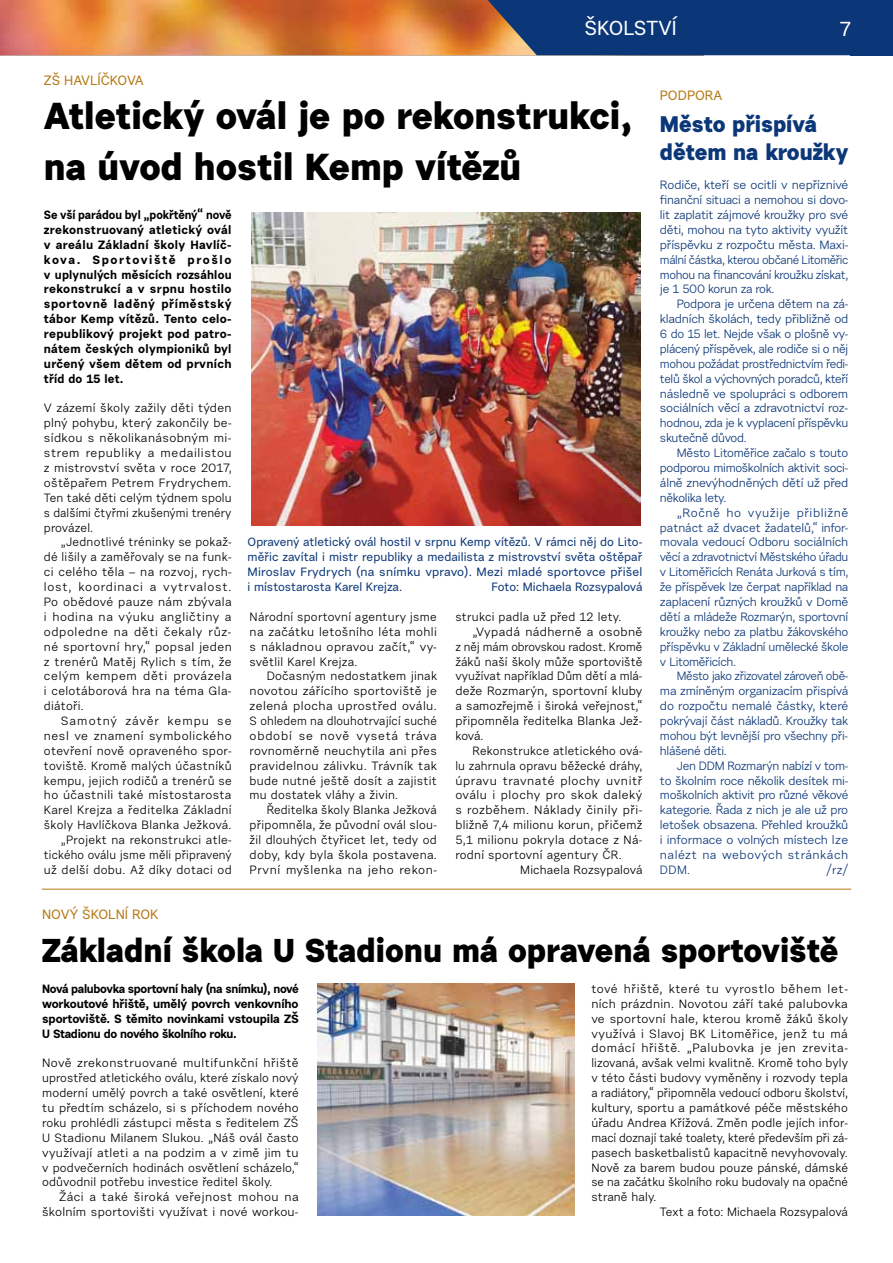
<style>
.page{position:relative;width:893px;height:1263px;background:#fff}
.page>*{position:absolute;margin:0;border:0;box-sizing:border-box;transform-origin:0 0}
.t1{font:700 37.5px/51.8px "Urban Grotesk Me Bl";color:#000}
.t2{font:700 33px "Urban Grotesk Me Bl";color:#000}
.t3{font:700 22.5px/28px "Urban Grotesk Me Bl";color:#0b3677}
.t4{font:20.25px "Urban Grotesk Me Bl";color:#fff}
.t5{font:13.5px "Urban Grotesk Me Bl";color:#b57916}
.t6{font:12px/14.9px "Urban Grotesk Re Bo";letter-spacing:.015em;color:#000;text-align:justify}
.t7{font:12px/14.9px "Urban Grotesk Re Bo";letter-spacing:-.025em;color:#0b3677;text-align:justify}
.t8{font:700 12px/14.9px "Urban Grotesk Re Bo";letter-spacing:-.01em;color:#000;text-align:justify}
.t9{font:12px/14.9px "Urban Grotesk Me Bl";color:#0b3677;text-align:justify}
.t10{font:12px "Urban Grotesk Re Bo";letter-spacing:.05em;color:#000}
.t11{font:12px "Urban Grotesk Re Bo";letter-spacing:.045em;color:#000}
.t12{font:12px "Urban Grotesk Re Bo";letter-spacing:.035em;color:#000}
.t13{font:12px "Urban Grotesk Re Bo";letter-spacing:-.005em;color:#000}
.t14{font:12px "Urban Grotesk Re Bo";letter-spacing:.04em;color:#000}
</style>
<div class="page">
<hr style="left:42px;top:889px;width:809px;height:1px;background:#b57916">
<img style="left:318px;top:983px;width:256px;height:233px">
<img style="left:252px;top:213px;width:389px;height:312px">
<img style="left:0;top:0;width:488px;height:55px">
<div style="left:488px;top:0;width:362px;height:55px;background:#0b3677"></div>
<div style="left:850px;top:0;width:43px;height:55px;background:#0b3677"></div>
<h3 class="t4" style="left:584px;top:15px;width:94px">ŠKOLSTVÍ</h3>
<h3 class="t4" style="left:840px;top:17px;width:13px">7</h3>
<p class="t5" style="left:44px;top:72px;width:101px">ZŠ HaVLÍČKOVA</p>
<h1 class="t1" style="left:44px;top:89px;width:590px">Atletický ovál je po rekonstrukci, na úvod hostil Kemp vítězů</h1>
<p class="t8" style="left:44px;top:207px;width:189px">Se vší parádou byl „pokřtěný“ nově zrekonstruovaný atletický ovál v areálu Základní školy Havlíč&shy;kova. Sportoviště prošlo v uplynulých měsících rozsáhlou rekonstrukcí a v srpnu hostilo sportovně laděný příměstský tábor Kemp vítězů. Tento celo&shy;republikový projekt pod patro&shy;nátem českých olympioniků byl určený všem dětem od prvních tříd do 15 let.</p>
<p class="t6" style="left:44px;top:401px;width:189px">V zázemí školy zažily děti týden plný pohybu, který zakončily be&shy;sídkou s několikanásobným mi&shy;strem republiky a medailistou z mistrovství světa v roce 2017, oštěpařem Petrem Frydrychem.<br>Ten také děti celým týdnem spolu s dalšími čtyřmi zkušenými trenéry provázel.</p>
<p class="t6" style="left:44px;top:535px;width:189px;text-indent:17px">„Jednotlivé tréninky se pokaž&shy;dé lišily a zaměřovaly se na funk&shy;ci celého těla – na rozvoj, rych&shy;lost, koordinaci a vytrvalost.<br>Po obědové pauze nám zbývala i hodina na výuku angličtiny a odpoledne na děti čekaly růz&shy;né sportovní hry,“ popsal jeden z trenérů Matěj Rylich s tím, že celým kempem děti provázela i celotáborová hra na téma Gla&shy;diátoři.</p>
<p class="t6" style="left:44px;top:713px;width:189px;text-align:right">Samotný závěr kempu se nesl ve znamení symbolického otevření nově opraveného spor&shy;toviště. Kromě malých účastníků kempu, jejich rodičů a trenérů se ho účastnili také místostarosta<br>Karel Krejza a ředitelka Základní školy Havlíčkova Blanka Ježková. „Projekt na rekonstrukci atle&shy;tického oválu jsme měli připravený už delší dobu. Až díky dotaci od</p>
<p class="t9" style="left:248px;top:535px;width:396px">Opravený atletický ovál hostil v srpnu Kemp vítězů. V rámci něj do Lito&shy;měřic zavítal i mistr republiky a medailista z mistrovství světa oštěpař Miroslav Frydrych (na snímku vpravo). Mezi mladé sportovce přišel i místostarosta Karel Krejza.</p>
<p class="t9" style="left:492px;top:579px;width:152px">Foto: Michaela Rozsypalová</p>
<p class="t6" style="left:250px;top:609px;width:189px">Národní sportovní agentury jsme na začátku letošního léta mohli s nákladnou opravou začít,“ vy&shy;světlil Karel Krejza.</p>
<p class="t6" style="left:250px;top:669px;width:189px;text-indent:17px">Dočasným nedostatkem jinak novotou zářícího sportoviště je zelená plocha uprostřed oválu.<br>S ohledem na dlouhotrvající suché období se nově vysetá tráva rovnoměrně neuchytila ani přes pravidelnou zálivku. Trávník tak bude nutné ještě dosít a zajistit mu dostatek vláhy a živin.</p>
<p class="t6" style="left:250px;top:802px;width:189px;text-indent:17px">Ředitelka školy Blanka Ježková připomněla, že původní ovál slou&shy;žil dlouhých čtyřicet let, tedy od doby, kdy byla škola postavena.<br>První myšlenka na jeho rekon-</p>
<p class="t6" style="left:455px;top:609px;width:168px">strukci padla už před 12 lety.</p>
<p class="t6" style="left:472px;top:624px;width:171px">„Vypadá nádherně a osobně</p>
<p class="t13" style="left:455px;top:639px;width:188px">z něj mám obrovskou radost. Kromě</p>
<p class="t6" style="left:455px;top:654px;width:188px">žáků naší školy může sportoviště</p>
<p class="t6" style="left:455px;top:669px;width:189px">využívat například Dům dětí a mlá-</p>
<p class="t6" style="left:455px;top:683px;width:188px">deže Rozmarýn, sportovní kluby</p>
<p class="t6" style="left:455px;top:698px;width:189px">a samozřejmě i široká veřejnost,“</p>
<p class="t6" style="left:455px;top:713px;width:189px">připomněla ředitelka Blanka Jež-</p>
<p class="t6" style="left:455px;top:728px;width:30px">ková.</p>
<p class="t6" style="left:472px;top:743px;width:172px">Rekonstrukce atletického ová-</p>
<p class="t6" style="left:455px;top:758px;width:188px">lu zahrnula opravu běžecké dráhy,</p>
<p class="t10" style="left:455px;top:773px;width:189px">úpravu travnaté plochy uvnitř</p>
<p class="t11" style="left:455px;top:788px;width:188px">oválu i plochy pro skok daleký</p>
<p class="t14" style="left:455px;top:803px;width:189px">s rozběhem. Náklady činily při-</p>
<p class="t6" style="left:455px;top:817px;width:189px">bližně 7,4 milionu korun, přičemž</p>
<p class="t6" style="left:455px;top:832px;width:188px">5,1 milionu pokryla dotace z Ná-</p>
<p class="t6" style="left:455px;top:847px;width:168px">rodní sportovní agentury ČR.</p>
<p class="t6" style="left:520px;top:862px;width:124px">Michaela Rozsypalová</p>
<p class="t5" style="left:660px;top:87px;width:64px">PODPORA</p>
<h3 class="t3" style="left:660px;top:110px;width:190px">Město přispívá dětem na kroužky</h3>
<p class="t7" style="left:660px;top:177px;width:190px">Rodiče, kteří se ocitli v nepříznivé finanční situaci a nemohou si dovo&shy;lit zaplatit zájmové kroužky pro své děti, mohou na tyto aktivity využít příspěvku z rozpočtu města. Maxi&shy;mální částka, kterou občané Litoměřic mohou na financování kroužku získat, je 1 500 korun za rok.</p>
<p class="t7" style="left:660px;top:297px;width:190px;text-indent:17px">Podpora je určena dětem na zá&shy;kladních školách, tedy přibližně od 6 do 15 let. Nejde však o plošně vy&shy;plácený příspěvek, ale rodiče si o něj mohou požádat prostřednictvím ředi&shy;telů škol a výchovných poradců, kteří následně ve spolupráci s odborem sociálních věcí a zdravotnictví roz&shy;hodnou, zda je k vyplacení příspěvku skutečně důvod.</p>
<p class="t7" style="left:660px;top:445px;width:190px;text-indent:17px">Město Litoměřice začalo s touto podporou mimoškolních aktivit soci&shy;álně znevýhodněných dětí už před několika lety.</p>
<p class="t7" style="left:660px;top:505px;width:190px;text-indent:17px">„Ročně ho využije přibližně patnáct až dvacet žadatelů,“ infor&shy;movala vedoucí Odboru sociálních věcí a zdravotnictví Městského úřadu v Litoměřicích Renáta Jurková s tím, že příspěvek lze čerpat například na zaplacení různých kroužků v Domě dětí a mládeže Rozmarýn, sportovní kroužky nebo za platbu žákovského příspěvku v Základní umělecké škole v Litoměřicích.</p>
<p class="t7" style="left:660px;top:669px;width:190px;text-indent:17px">Město jako zřizovatel zároveň obě&shy;ma zmíněným organizacím přispívá do rozpočtu nemalé částky, které pokrývají část nákladů. Kroužky tak mohou být levnější pro všechny při&shy;hlášené děti.</p>
<p class="t7" style="left:660px;top:758px;width:190px;text-indent:17px">Jen DDM Rozmarýn nabízí v tom&shy;to školním roce několik desítek mi&shy;moškolních aktivit pro různé věkové kategorie. Řada z nich je ale už pro letošek obsazena. Přehled kroužků i informace o volných místech lze nalézt na webových stránkách DDM.</p>
<p class="t7" style="left:827px;top:862px;width:23px">/rz/</p>
<p class="t5" style="left:42px;top:905px;width:118px">NOVÝ ŠKOLNÍ ROK</p>
<h2 class="t2" style="left:42px;top:929px;width:798px">Základní škola U Stadionu má opravená sportoviště</h2>
<p class="t8" style="left:42px;top:981px;width:258px">Nová palubovka sportovní haly (na snímku), nové workoutové hřiště, umělý povrch venkovního sportoviště. S těmito novinkami vstoupila ZŠ U Stadionu do nového školního roku.</p>
<p class="t6" style="left:42px;top:1055px;width:258px">Nově zrekonstruované multifunkční hřiště uprostřed atletického oválu, které získalo nový moderní umělý povrch a také osvětlení, které tu předtím scházelo, si s příchodem nového roku prohlédli zástupci města s ředitelem ZŠ U Stadionu Milanem Slukou. „Náš ovál často využívají atleti a na podzim a v zimě jim tu v podvečerních hodinách osvětlení scházelo,“ odůvodnil potřebu investice ředitel školy.</p>
<p class="t6" style="left:42px;top:1189px;width:258px;text-align:right">Žáci a také široká veřejnost mohou na školním sportovišti využívat i nové workou-</p>
<p class="t11" style="left:591px;top:981px;width:258px">tové hřiště, které tu vyrostlo během let-</p>
<p class="t6" style="left:591px;top:996px;width:258px">ních prázdnin. Novotou září také palubovka</p>
<p class="t6" style="left:591px;top:1011px;width:258px">ve sportovní hale, kterou kromě žáků školy</p>
<p class="t12" style="left:591px;top:1026px;width:258px">využívá i Slavoj BK Litoměřice, jenž tu má</p>
<p class="t10" style="left:591px;top:1041px;width:258px">domácí hřiště. „Palubovka je jen zrevita-</p>
<p class="t6" style="left:591px;top:1055px;width:258px">lizovaná, avšak velmi kvalitně. Kromě toho byly</p>
<p class="t6" style="left:591px;top:1070px;width:258px">v této části budovy vyměněny i rozvody tepla</p>
<p class="t6" style="left:591px;top:1085px;width:258px">a radiátory,“ připomněla vedoucí odboru školství,</p>
<p class="t6" style="left:591px;top:1100px;width:258px">kultury, sportu a památkové péče městského</p>
<p class="t6" style="left:591px;top:1115px;width:258px">úřadu Andrea Křížová. Změn podle jejích infor-</p>
<p class="t6" style="left:591px;top:1130px;width:258px">mací doznají také toalety, které především při zá-</p>
<p class="t6" style="left:591px;top:1145px;width:258px">pasech basketbalistů kapacitně nevyhovovaly.</p>
<p class="t6" style="left:591px;top:1160px;width:258px">Nově za barem budou pouze pánské, dámské</p>
<p class="t6" style="left:591px;top:1175px;width:258px">se na začátku školního roku budovaly na opačné</p>
<p class="t6" style="left:591px;top:1189px;width:67px">straně haly.</p>
<p class="t6" style="left:660px;top:1204px;width:189px">Text a foto: Michaela Rozsypalová</p>
</div>
